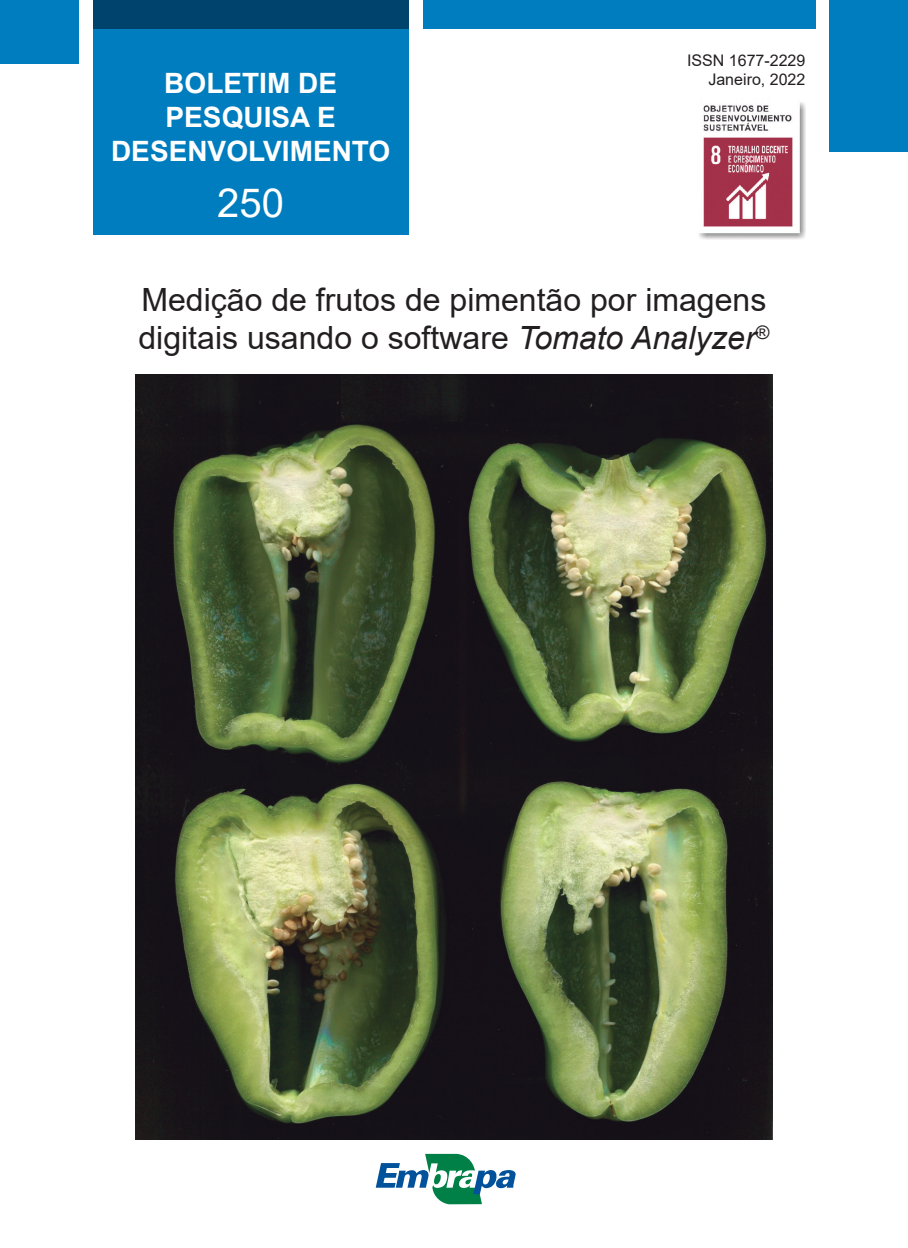
<style>
.page{position:relative;width:908px;height:1248px;background:#fff}
.page>*{position:absolute;margin:0;border:0;box-sizing:border-box;transform-origin:0 0}
.NUMERO{font:40px "Arial";color:#fff}
.t1{font:32px/38px "Arial";color:#231f20}
.BOLETIM{font:700 28px/33.6px "Arial";color:#fff;text-align:center}
.t2{font:16px "Arial";color:#231f20}
.s1{font-style:italic}
</style>
<div class="page">
<div style="left:0;top:0;width:79px;height:64px;background:#007dbe"></div>
<div style="left:829px;top:0;width:78px;height:152px;background:#007dbe"></div>
<div style="left:93px;top:0;width:315px;height:234px;background:#007dbe"></div>
<div style="left:422px;top:0;width:392px;height:28px;background:#007dbe"></div>
<div style="left:93px;top:0;width:315px;height:28px;background:#00446d"></div>
<svg style="left:375px;top:1153px;width:141px;height:51px"></svg>
<img style="left:135px;top:374px;width:637px;height:765px">
<img style="left:699px;top:102px;width:106px;height:138px">
<p class="BOLETIM" style="left:111px;top:67px;width:281px">BOLETIM DE<br>PESQUISA E<br>DESENVOLVIMENTO</p>
<p class="NUMERO" style="left:217px;top:176px;width:68px">250</p>
<p class="t2" style="left:686px;top:49px;width:120px">ISSN 1677-2229</p>
<p class="t2" style="left:708px;top:68px;width:98px">Janeiro, 2022</p>
<p class="t1" style="left:138px;top:281px;width:632px">Medição de frutos de pimentão por imagens digitais usando o software <span class="s1">Tomato Analyzer</span><sup>®</sup></p>
</div>
